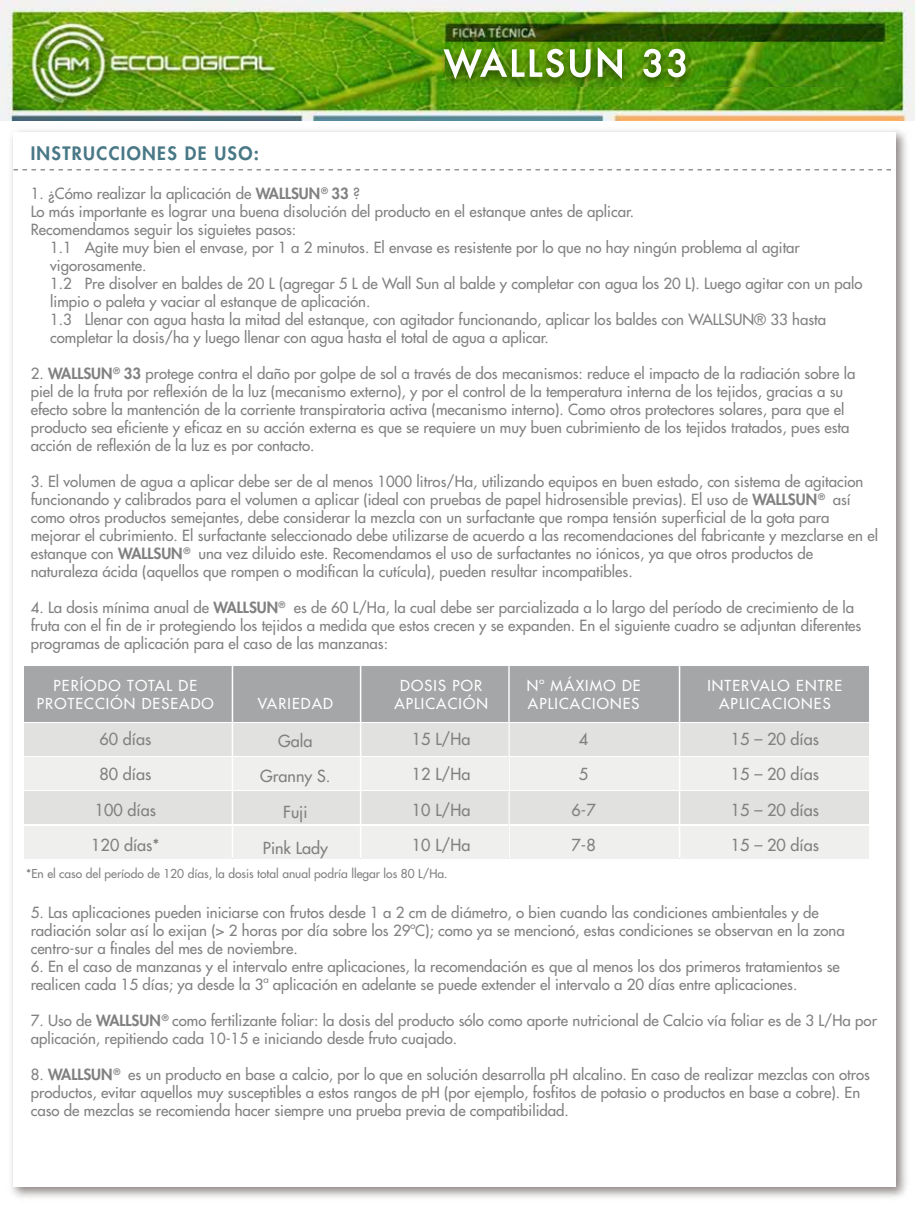
<style>
.page{position:relative;width:915px;height:1212px;background:#fff}
.page>*{position:absolute;margin:0;border:0;box-sizing:border-box;transform-origin:0 0}
.t1{font:800 18px "Futura";letter-spacing:.075em;color:#497886}
.t2{font:16.2px "Futura";color:#828181}
.t3{font:15px/18px "Futura";color:#828181}
.t4{font:14.7px/17.7px "Futura";letter-spacing:.075em;color:#fff;text-align:center}
.t5{font:12px "Futura";color:#828181}
.s1{font-weight:800}
</style>
<div class="page">
<img style="left:11px;top:130px;width:896px;height:1068px">
<div style="left:14px;top:132px;width:882px;height:1054px;background:#fff"></div>
<div style="left:25px;top:666px;width:844px;height:56px;background:#a5a6a7"></div>
<div style="left:25px;top:723px;width:844px;height:33px;background:#e1e1e0"></div>
<div style="left:25px;top:757px;width:844px;height:33px;background:#efefee"></div>
<div style="left:25px;top:792px;width:844px;height:32px;background:#e1e1e0"></div>
<div style="left:25px;top:826px;width:844px;height:33px;background:#efefee"></div>
<hr style="left:232px;top:666px;width:1px;height:192px;background:#fff">
<hr style="left:360px;top:666px;width:1px;height:192px;background:#fff">
<hr style="left:508px;top:666px;width:2px;height:192px;background:#fff">
<hr style="left:679px;top:666px;width:1px;height:192px;background:#fff">
<svg style="left:14px;top:169px;width:877px;height:1px"></svg>
<img style="left:0;top:0;width:915px;height:120px">
<img style="left:700px;top:42px;width:182px;height:45px">
<img style="left:430px;top:38px;width:270px;height:59px">
<svg style="left:442px;top:45px;width:181px;height:36px"></svg>
<svg style="left:643px;top:48px;width:43px;height:30px"></svg>
<p class="t1" style="left:31px;top:142px;width:230px">INSTRUCCIONES DE USO:</p>
<p class="t3" style="left:31px;top:184px;width:605px">1. ¿Cómo realizar la aplicación de <span class="s1">WALLSUN</span><sup>®</sup> <span class="s1">33</span> ?<br>Lo más importante es lograr una buena disolución del producto en el estanque antes de aplicar.<br>Recomendamos seguir los siguietes pasos:</p>
<p class="t3" style="left:50px;top:238px;width:814px">1.1 Agite muy bien el envase, por 1 a 2 minutos. El envase es resistente por lo que no hay ningún problema al agitar vigorosamente.<br>1.2 Pre disolver en baldes de 20 L (agregar 5 L de Wall Sun al balde y completar con agua los 20 L). Luego agitar con un palo limpio o paleta y vaciar al estanque de aplicación.<br>1.3 Llenar con agua hasta la mitad del estanque, con agitador funcionando, aplicar los baldes con WALLSUN® 33 hasta completar la dosis/ha y luego llenar con agua hasta el total de agua a aplicar.</p>
<p class="t3" style="left:31px;top:364px;width:826px">2. <span class="s1">WALLSUN</span><sup>®</sup> <span class="s1">33</span> protege contra el daño por golpe de sol a través de dos mecanismos: reduce el impacto de la radiación sobre la piel de la fruta por reflexión de la luz (mecanismo externo), y por el control de la temperatura interna de los tejidos, gracias a su efecto sobre la mantención de la corriente transpiratoria activa (mecanismo interno). Como otros protectores solares, para que el producto sea eficiente y eficaz en su acción externa es que se requiere un muy buen cubrimiento de los tejidos tratados, pues esta acción de reflexión de la luz es por contacto.</p>
<p class="t3" style="left:31px;top:472px;width:849px">3. El volumen de agua a aplicar debe ser de al menos 1000 litros/Ha, utilizando equipos en buen estado, con sistema de agitacion funcionando y calibrados para el volumen a aplicar (ideal con pruebas de papel hidrosensible previas). El uso de <span class="s1">WALLSUN</span><sup>®</sup> así como otros productos semejantes, debe considerar la mezcla con un surfactante que rompa tensión superficial de la gota para mejorar el cubrimiento. El surfactante seleccionado debe utilizarse de acuerdo a las recomendaciones del fabricante y mezclarse en el estanque con <span class="s1">WALLSUN</span><sup>®</sup> una vez diluido este. Recomendamos el uso de surfactantes no iónicos, ya que otros productos de naturaleza ácida (aquellos que rompen o modifican la cutícula), pueden resultar incompatibles.</p>
<p class="t3" style="left:31px;top:598px;width:832px">4. La dosis mínima anual de <span class="s1">WALLSUN</span><sup>®</sup> es de 60 L/Ha, la cual debe ser parcializada a lo largo del período de crecimiento de la fruta con el fin de ir protegiendo los tejidos a medida que estos crecen y se expanden. En el siguiente cuadro se adjuntan diferentes programas de aplicación para el caso de las manzanas:</p>
<p class="t4" style="left:37px;top:677px;width:178px">PERÍODO TOTAL DE<br>PROTECCIÓN DESEADO</p>
<p class="t2" style="left:99px;top:728px;width:53px">60 días</p>
<p class="t2" style="left:99px;top:764px;width:53px">80 días</p>
<p class="t2" style="left:95px;top:800px;width:63px">100 días</p>
<p class="t2" style="left:91px;top:835px;width:70px">120 días*</p>
<p class="t4" style="left:258px;top:695px;width:77px">VARIEDAD</p>
<p class="t2" style="left:278px;top:730px;width:36px">Gala</p>
<p class="t2" style="left:260px;top:766px;width:72px">Granny S.</p>
<p class="t2" style="left:283px;top:802px;width:26px">Fuji</p>
<p class="t2" style="left:263px;top:837px;width:66px">Pink Lady</p>
<p class="t4" style="left:394px;top:677px;width:95px">DOSIS POR<br>APLICACIÓN</p>
<p class="t2" style="left:412px;top:728px;width:60px">15 L/Ha</p>
<p class="t2" style="left:412px;top:764px;width:60px">12 L/Ha</p>
<p class="t2" style="left:412px;top:800px;width:60px">10 L/Ha</p>
<p class="t2" style="left:412px;top:835px;width:60px">10 L/Ha</p>
<p class="t5" style="left:26px;top:866px;width:423px">*En el caso del período de 120 días, la dosis total anual podría llegar los 80 L/Ha.</p>
<p class="t4" style="left:527px;top:677px;width:115px;text-align:left">Nº MÁXIMO DE<br>APLICACIONES</p>
<p class="t2" style="left:579px;top:728px;width:11px">4</p>
<p class="t2" style="left:579px;top:764px;width:11px">5</p>
<p class="t2" style="left:572px;top:800px;width:26px">6-7</p>
<p class="t2" style="left:572px;top:835px;width:26px">7-8</p>
<p class="t4" style="left:707px;top:677px;width:136px">INTERVALO ENTRE<br>APLICACIONES</p>
<p class="t2" style="left:731px;top:728px;width:89px">15 – 20 días</p>
<p class="t2" style="left:731px;top:764px;width:89px">15 – 20 días</p>
<p class="t2" style="left:731px;top:800px;width:89px">15 – 20 días</p>
<p class="t2" style="left:731px;top:835px;width:89px">15 – 20 días</p>
<p class="t3" style="left:31px;top:903px;width:816px">5. Las aplicaciones pueden iniciarse con frutos desde 1 a 2 cm de diámetro, o bien cuando las condiciones ambientales y de radiación solar así lo exijan (&gt; 2 horas por día sobre los 29ºC); como ya se mencionó, estas condiciones se observan en la zona centro-sur a finales del mes de noviembre.</p>
<p class="t3" style="left:31px;top:957px;width:811px">6. En el caso de manzanas y el intervalo entre aplicaciones, la recomendación es que al menos los dos primeros tratamientos se realicen cada 15 días; ya desde la 3ª aplicación en adelante se puede extender el intervalo a 20 días entre aplicaciones.</p>
<p class="t3" style="left:31px;top:1011px;width:848px">7. Uso de <span class="s1">WALLSUN</span><sup>®</sup> como fertilizante foliar: la dosis del producto sólo como aporte nutricional de Calcio vía foliar es de 3 L/Ha por aplicación, repitiendo cada 10-15 e iniciando desde fruto cuajado.</p>
<p class="t3" style="left:31px;top:1065px;width:841px">8. <span class="s1">WALLSUN</span><sup>®</sup> es un producto en base a calcio, por lo que en solución desarrolla pH alcalino. En caso de realizar mezclas con otros productos, evitar aquellos muy susceptibles a estos rangos de pH (por ejemplo, fosfitos de potasio o productos en base a cobre). En caso de mezclas se recomienda hacer siempre una prueba previa de compatibilidad.</p>
</div>
